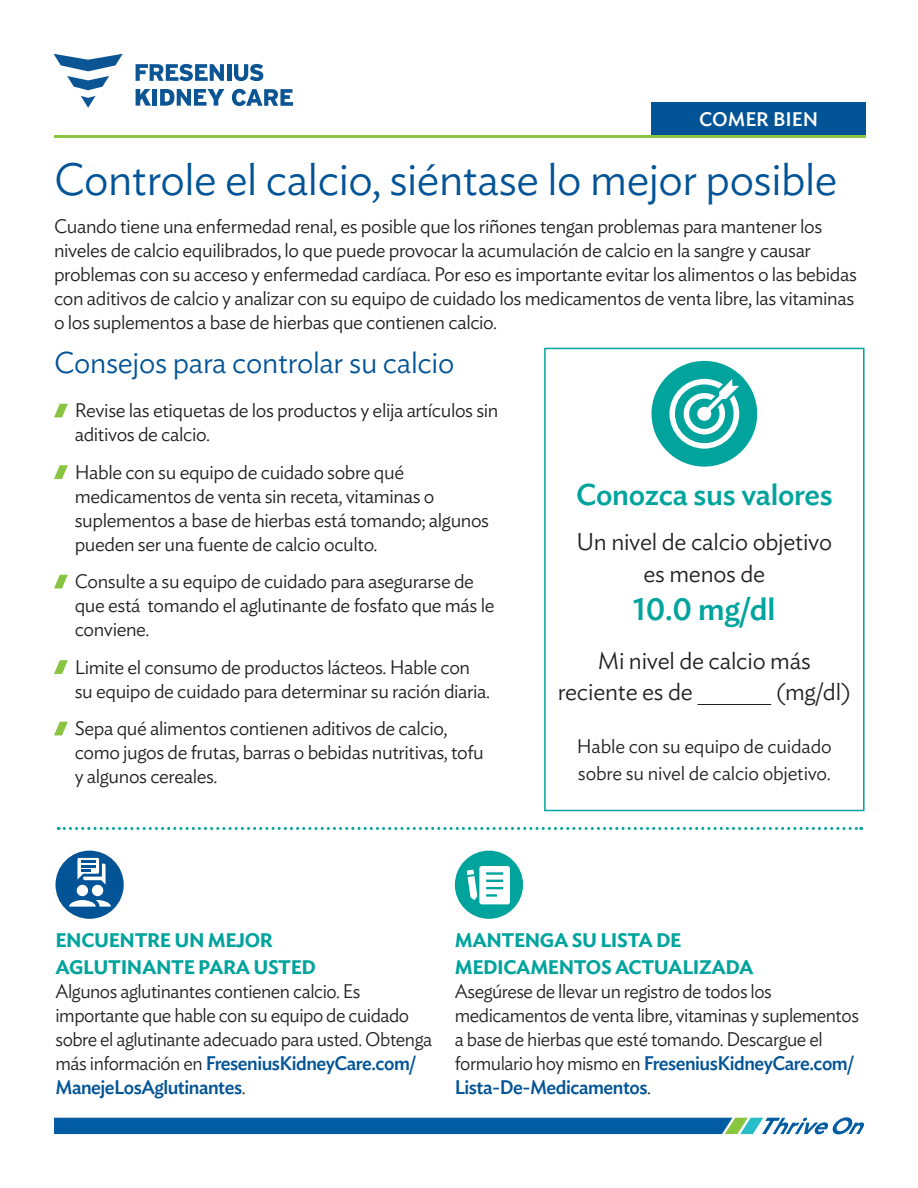
<style>
.page{position:relative;width:918px;height:1188px;background:#fff}
.page>*{position:absolute;margin:0;border:0;box-sizing:border-box;transform-origin:0 0}
.t1{font:300 45px "Ideal Sans";letter-spacing:-.01em;color:#035496}
.t2{font:500 31.5px "Ideal Sans";color:#00a49d}
.t3{font:300 30px "Ideal Sans";letter-spacing:-.01em;color:#035496}
.t4{font:500 30px "Ideal Sans";letter-spacing:-.01em;color:#00a49d}
.t5{font:300 24px/31.5px "Ideal Sans";letter-spacing:-.01em;color:#231f20;text-align:center}
.t6{font:300 19.5px/24px "Ideal Sans";letter-spacing:-.02em;color:#231f20}
.t7{font:600 19.5px/27px "Ideal Sans";letter-spacing:-.02em;color:#00a49d}
.t8{font:500 19.5px "Ideal Sans";color:#fff}
.s1{font-weight:500;color:#035496}
</style>
<div class="page">
<div style="left:544px;top:348px;width:321px;height:463px;border:2px solid #00a49d"></div>
<div style="left:652px;top:361px;width:105px;height:106px;background:#00a49d;border-radius:50%"></div>
<svg style="left:669px;top:379px;width:70px;height:70px"></svg>
<div style="left:651px;top:102px;width:215px;height:33px;background:#035496"></div>
<hr style="left:54px;top:135px;width:812px;height:3px;background:#89c541">
<svg style="left:81px;top:96px;width:15px;height:12px"></svg>
<svg style="left:54px;top:54px;width:69px;height:36px"></svg>
<svg style="left:136px;top:64px;width:88px;height:17px"></svg>
<hr style="left:227px;top:64px;width:4px;height:17px;background:#0b5595">
<svg style="left:234px;top:64px;width:29px;height:17px"></svg>
<svg style="left:232px;top:89px;width:61px;height:17px"></svg>
<svg style="left:136px;top:89px;width:15px;height:17px"></svg>
<hr style="left:153px;top:89px;width:4px;height:17px;background:#0b5595">
<svg style="left:160px;top:89px;width:64px;height:17px"></svg>
<svg style="left:54px;top:1117px;width:810px;height:17px;background:#2373ad"></svg>
<div style="left:455px;top:851px;width:68px;height:68px;background:#00a49d;border-radius:50%"></div>
<svg style="left:467px;top:866px;width:43px;height:38px"></svg>
<div style="left:55px;top:851px;width:69px;height:68px;background:#035496;border-radius:50%"></div>
<svg style="left:69px;top:858px;width:42px;height:49px"></svg>
<svg style="left:58px;top:827px;width:804px;height:3px"></svg>
<hr style="left:697px;top:704px;width:74px;height:1px;background:#231f20">
<svg style="left:54px;top:404px;width:14px;height:13px"></svg>
<svg style="left:54px;top:465px;width:14px;height:14px"></svg>
<svg style="left:54px;top:575px;width:14px;height:13px"></svg>
<svg style="left:54px;top:660px;width:14px;height:14px"></svg>
<svg style="left:54px;top:722px;width:14px;height:13px"></svg>
<p class="t8" style="left:699px;top:104px;width:121px">COMER BIEN</p>
<h1 class="t1" style="left:54px;top:145px;width:785px">Controle el calcio, siéntase lo mejor posible</h1>
<p class="t6" style="left:54px;top:212px;width:804px">Cuando tiene una enfermedad renal, es posible que los riñones tengan problemas para mantener los niveles de calcio equilibrados, lo que puede provocar la acumulación de calcio en la sangre y causar problemas con su acceso y enfermedad cardíaca. Por eso es importante evitar los alimentos o las bebidas con aditivos de calcio y analizar con su equipo de cuidado los medicamentos de venta libre, las vitaminas o los suplementos a base de hierbas que contienen calcio.</p>
<h3 class="t3" style="left:54px;top:340px;width:402px">Consejos para controlar su calcio</h3>
<p class="t6" style="left:75px;top:397px;width:425px">Revise las etiquetas de los productos y elija artículos sin aditivos de calcio.</p>
<p class="t6" style="left:75px;top:458px;width:416px">Hable con su equipo de cuidado sobre qué medicamentos de venta sin receta, vitaminas o suplementos a base de hierbas está tomando; algunos pueden ser una fuente de calcio oculto.</p>
<p class="t6" style="left:75px;top:568px;width:421px">Consulte a su equipo de cuidado para asegurarse de que está tomando el aglutinante de fosfato que más le conviene.</p>
<p class="t6" style="left:75px;top:653px;width:417px">Limite el consumo de productos lácteos. Hable con su equipo de cuidado para determinar su ración diaria.</p>
<p class="t6" style="left:75px;top:715px;width:410px">Sepa qué alimentos contienen aditivos de calcio, como jugos de frutas, barras o bebidas nutritivas, tofu y algunos cereales.</p>
<h3 class="t4" style="left:576px;top:471px;width:258px">Conozca sus valores</h3>
<p class="t5" style="left:577px;top:524px;width:257px">Un nivel de calcio objetivo es menos de</p>
<h2 class="t2" style="left:633px;top:585px;width:144px">10.0 mg/dl</h2>
<p class="t5" style="left:558px;top:643px;width:255px;text-align:left;text-indent:40px">Mi nivel de calcio más reciente es de</p>
<p class="t5" style="left:776px;top:674px;width:77px">(mg/dl)</p>
<p class="t6" style="left:577px;top:732px;width:256px;line-height:27px">Hable con su equipo de cuidado sobre su nivel de calcio objetivo.</p>
<p class="t7" style="left:56px;top:925px;width:262px">ENCUENTRE UN MEJOR<br>AGLUTINANTE PARA USTED</p>
<p class="t6" style="left:56px;top:978px;width:378px">Algunos aglutinantes contienen calcio. Es importante que hable con su equipo de cuidado sobre el aglutinante adecuado para usted. Obtenga más información en <span class="s1">FreseniusKidneyCare.com/ ManejeLosAglutinantes</span>.</p>
<p class="t7" style="left:455px;top:925px;width:300px">MANTENGA SU LISTA DE<br>MEDICAMENTOS ACTUALIZADA</p>
<p class="t6" style="left:455px;top:978px;width:406px">Asegúrese de llevar un registro de todos los medicamentos de venta libre, vitaminas y suplementos a base de hierbas que esté tomando. Descargue el formulario hoy mismo en <span class="s1">FreseniusKidneyCare.com/ Lista-De-Medicamentos</span>.</p>
</div>
